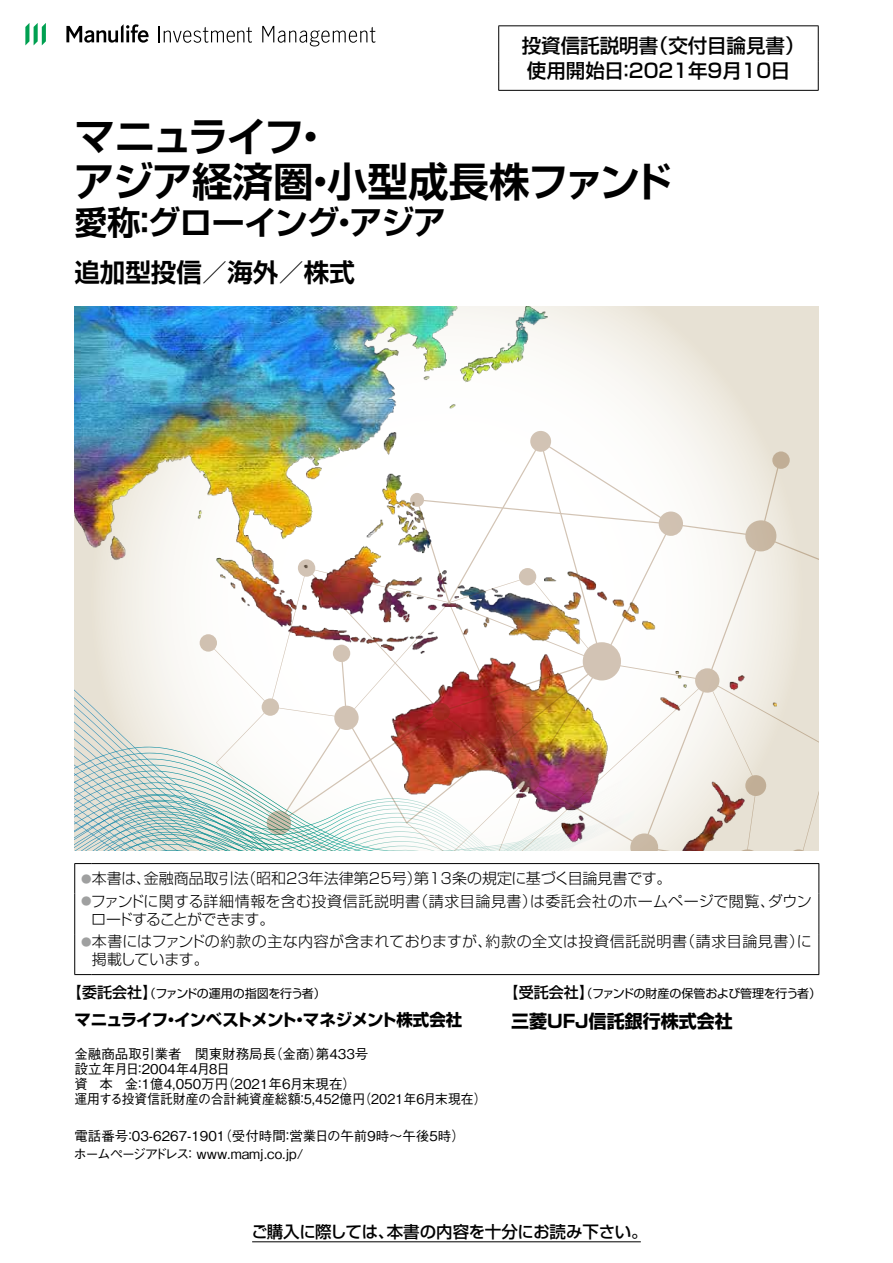
<style>
.page{position:relative;width:893px;height:1263px;background:#fff}
.page>*{position:absolute;margin:0;border:0;box-sizing:border-box;transform-origin:0 0}
.t1{font:700 40.5px/45px "Shin Go Pr 5 De";letter-spacing:-.035em;color:#000}
.t2{font:700 33px "Shin Go Pr 5 De";letter-spacing:-.035em;color:#000}
.t3{font:700 25.5px "Shin Go Pr 5 De";color:#000}
.t4{font:500 19.5px/25.5px "Shin Go Pr 5";color:#000}
.t5{font:700 18px "Shin Go Pr 5";color:#000}
.t6{font:700 16.5px "Shin Go Pr 5";letter-spacing:-.045em;color:#000}
.t7{font:500 16.5px "Shin Go Pr 5";letter-spacing:-.025em;color:#000}
.t8{font:300 15px/18px "Shin Go Pr 5";color:#000}
.t9{font:300 15px/18px "Shin Go Pr 5";letter-spacing:.02em;color:#000}
.t10{font:500 13.5px/15px "Gothic BBB Pr 5";color:#000}
.t11{font:12px "Shin Go Pr 5";letter-spacing:-.03em;color:#000}
.s1{font-size:10.5px;color:#9fa0a0}
.s2{font-weight:500;font-size:15px}
</style>
<div class="page">
<img style="left:74px;top:306px;width:702px;height:544px">
<img style="left:200px;top:431px;width:619px;height:419px">
<hr style="left:252px;top:1241px;width:389px;height:1px;background:#000">
<svg style="left:74px;top:863px;width:18px;height:30px"></svg>
<hr style="left:92px;top:863px;width:727px;height:1px;background:#000">
<svg style="left:819px;top:864px;width:1px;height:29px"></svg>
<hr style="left:74px;top:893px;width:1px;height:41px;background:#000">
<hr style="left:819px;top:893px;width:1px;height:41px;background:#000">
<hr style="left:74px;top:934px;width:1px;height:40px;background:#000">
<hr style="left:819px;top:934px;width:1px;height:40px;background:#000">
<svg style="left:74px;top:974px;width:18px;height:1px"></svg>
<hr style="left:92px;top:974px;width:727px;height:1px;background:#000">
<hr style="left:498px;top:26px;width:321px;height:1px;background:#000">
<hr style="left:498px;top:26px;width:1px;height:35px;background:#000">
<hr style="left:818px;top:26px;width:1px;height:35px;background:#000">
<svg style="left:498px;top:61px;width:1px;height:29px"></svg>
<svg style="left:818px;top:61px;width:1px;height:29px"></svg>
<hr style="left:498px;top:90px;width:321px;height:1px;background:#000">
<svg style="left:159px;top:26px;width:93px;height:17px"></svg>
<svg style="left:262px;top:26px;width:113px;height:20px"></svg>
<svg style="left:66px;top:24px;width:83px;height:19px"></svg>
<svg style="left:25px;top:23px;width:21px;height:22px"></svg>
<h3 class="t4" style="left:522px;top:31px;width:284px">投資信託説明書（交付目論見書）使用開始日：2021年9月10日</h3>
<h1 class="t1" style="left:74px;top:110px;width:600px">マニュライフ・<br>アジア経済圏・小型成長株ファンド</h1>
<h2 class="t2" style="left:74px;top:196px;width:373px">愛称：グローイング・アジア</h2>
<h3 class="t3" style="left:74px;top:251px;width:282px">追加型投信／海外／株式</h3>
<p class="t8" style="left:81px;top:868px;width:592px"><span class="s1">●</span>本書は、金融商品取引法（昭和23年法律第25号）第13条の規定に基づく目論見書です。</p>
<p class="t8" style="left:91px;top:891px;width:722px;text-indent:-10px"><span class="s1">●</span>ファンドに関する詳細情報を含む投資信託説明書（請求目論見書）は委託会社のホームページで閲覧、ダウンロードすることができます。</p>
<p class="t9" style="left:92px;top:931px;width:721px;text-indent:-10px"><span class="s1">●</span>本書にはファンドの約款の主な内容が含まれておりますが、約款の全文は投資信託説明書（請求目論見書）に掲載しています。</p>
<p class="t11" style="left:504px;top:984px;width:319px"><span class="s2">【受託会社】</span>（ファンドの財産の保管および管理を行う者）</p>
<h3 class="t5" style="left:511px;top:1006px;width:223px">三菱UFJ信託銀行株式会社</h3>
<p class="t11" style="left:67px;top:984px;width:261px"><span class="s2">【委託会社】</span>（ファンドの運用の指図を行う者）</p>
<p class="t6" style="left:74px;top:1007px;width:390px">マニュライフ・インベストメント・マネジメント株式会社</p>
<p class="t10" style="left:74px;top:1045px;width:414px">金融商品取引業者　関東財務局長（金商）第433号<br>設立年月日：2004年４月８日<br>資 本 金：１億4,050万円（2021年6月末現在）<br>運用する投資信託財産の合計純資産総額：5,452億円（2021年6月末現在）</p>
<p class="t10" style="left:74px;top:1126px;width:393px;line-height:17.2px">電話番号：03-6267-1901（受付時間：営業日の午前９時～午後５時）ホームページアドレス：www.mamj.co.jp/</p>
<p class="t7" style="left:251px;top:1218px;width:398px">ご購入に際しては、本書の内容を十分にお読み下さい。</p>
</div>
